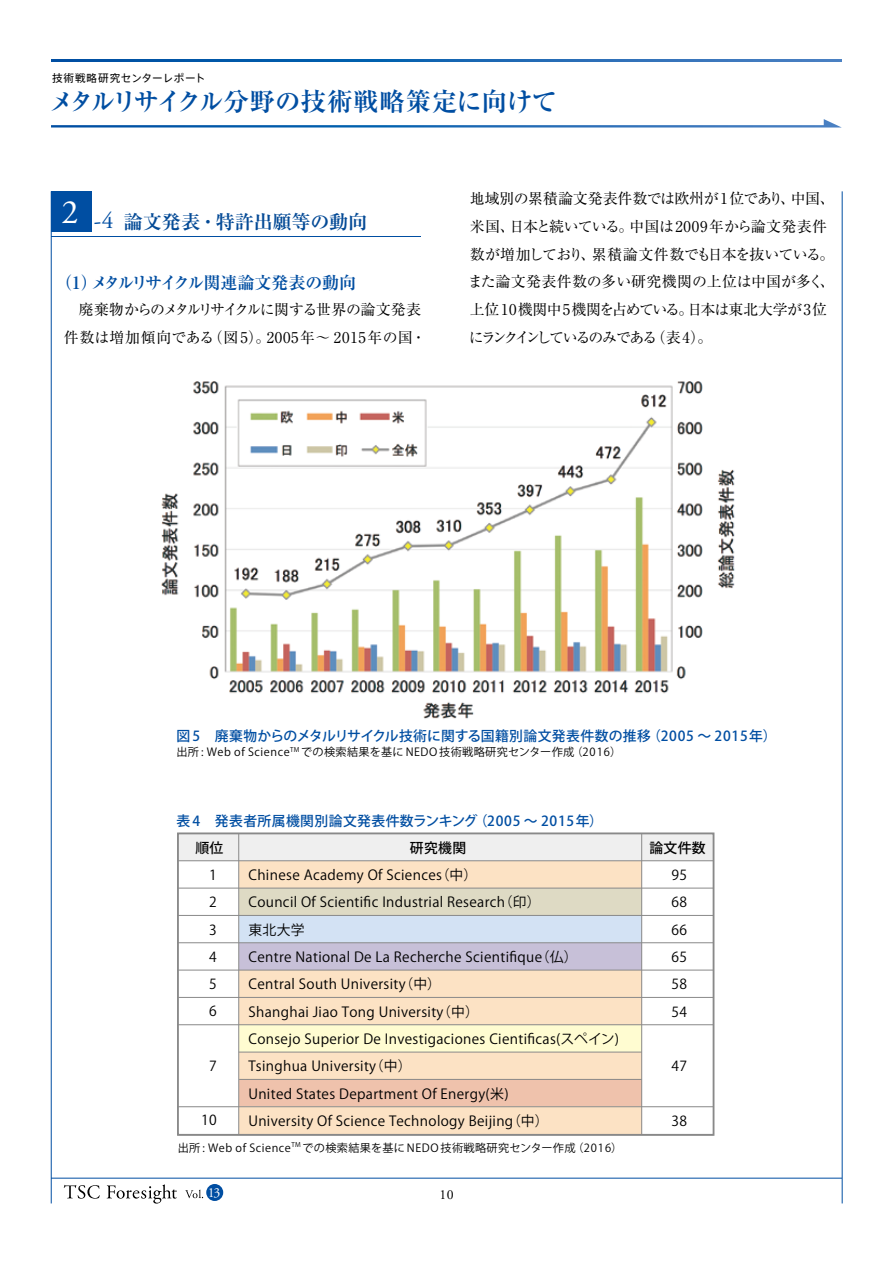
<style>
.page{position:relative;width:893px;height:1263px;background:#fff}
.page>*{position:absolute;margin:0;border:0;box-sizing:border-box;transform-origin:0 0}
.t1{font:700 25.5px "Ryumin Pro";letter-spacing:-.02em;color:#004ea2}
.t2{font:700 19.2px "Ryumin Pro";color:#044a96}
.t3{font:700 16.95px "Ryumin Pro";letter-spacing:-.035em;color:#004ea2}
.t4{font:14.85px/27.6px "Ryumin Pro";letter-spacing:-.005em;color:#000}
.t5{font:13.8px/27.3px "Koz Go Pr 6 N";letter-spacing:.025em;color:#000;text-align:justify}
.t6{font:500 13.8px "Koz Go Pr 6 N";letter-spacing:.03em;color:#004ea2}
.t7{font:500 13.8px "Koz Go Pr 6 N";letter-spacing:.025em;color:#000}
.t8{font:13.8px "Adobe Garamond Pro";color:#fff}
.t9{font:13.8px "Adobe Garamond Pro";color:#000}
.t10{font:11.1px "Koz Go Pr 6 N";letter-spacing:.03em;color:#000}
.t11{font:10.65px "Axis Std";letter-spacing:.04em;color:#000}
.s1{font-family:"Adobe Garamond Pro";font-weight:400;font-size:23.4px;color:#004ea2}
</style>
<div class="page">
<div style="left:239px;top:861px;width:403px;height:27px;background:#fce2c4"></div>
<div style="left:239px;top:888px;width:403px;height:28px;background:#dedac4"></div>
<div style="left:239px;top:915px;width:403px;height:28px;background:#d3e2f4"></div>
<div style="left:239px;top:943px;width:403px;height:27px;background:#c7c0d8"></div>
<div style="left:239px;top:970px;width:403px;height:27px;background:#fce2c4"></div>
<div style="left:239px;top:998px;width:403px;height:27px;background:#fce2c4"></div>
<div style="left:239px;top:1025px;width:403px;height:27px;background:#fffcd1"></div>
<div style="left:239px;top:1052px;width:403px;height:28px;background:#fce2c4"></div>
<div style="left:239px;top:1079px;width:403px;height:27px;background:#efc2ac"></div>
<div style="left:239px;top:1107px;width:403px;height:27px;background:#fce2c4"></div>
<div style="left:178px;top:833px;width:536px;height:28px;background:#efefef"></div>
<div style="left:177px;top:832px;width:537px;height:304px;border:2px solid #898989"></div>
<hr style="left:238px;top:833px;width:1px;height:302px;background:#898989">
<hr style="left:641px;top:833px;width:1px;height:302px;background:#898989">
<hr style="left:178px;top:1134px;width:536px;height:1px;background:#898989">
<hr style="left:178px;top:1106px;width:536px;height:1px;background:#898989">
<hr style="left:239px;top:1079px;width:403px;height:1px;background:#898989">
<hr style="left:239px;top:1051px;width:403px;height:1px;background:#898989">
<hr style="left:178px;top:1024px;width:536px;height:1px;background:#898989">
<hr style="left:178px;top:997px;width:535px;height:1px;background:#898989">
<hr style="left:178px;top:970px;width:535px;height:1px;background:#898989">
<hr style="left:178px;top:942px;width:536px;height:1px;background:#898989">
<hr style="left:178px;top:915px;width:536px;height:1px;background:#898989">
<hr style="left:178px;top:888px;width:536px;height:1px;background:#898989">
<hr style="left:178px;top:860px;width:536px;height:1px;background:#898989">
<hr style="left:178px;top:833px;width:536px;height:1px;background:#898989">
<div style="left:51px;top:192px;width:40px;height:40px;background:#004ea2"></div>
<hr style="left:51px;top:236px;width:370px;height:1px;background:#004ea2">
<img style="left:161px;top:381px;width:574px;height:338px">
<svg style="left:51px;top:119px;width:791px;height:9px"></svg>
<svg style="left:51px;top:60px;width:791px;height:2px;background:#1965b1"></svg>
<hr style="left:51px;top:191px;width:1px;height:1012px;background:#004ea2">
<hr style="left:842px;top:191px;width:1px;height:1012px;background:#004ea2">
<hr style="left:51px;top:1178px;width:791px;height:1px;background:#004ea2">
<div style="left:206px;top:1184px;width:17px;height:17px;background:#004ea2;border-radius:50%"></div>
<svg style="left:185px;top:1190px;width:18px;height:8px"></svg>
<svg style="left:64px;top:1185px;width:36px;height:14px"></svg>
<svg style="left:107px;top:1184px;width:70px;height:19px"></svg>
<p class="t11" style="left:52px;top:70px;width:155px">技術戦略研究センターレポート</p>
<h1 class="t1" style="left:49px;top:81px;width:510px">メタルリサイクル分野の技術戦略策定に向けて</h1>
<h2 class="t2" style="left:61px;top:206px;width:307px"><sup>2</sup> <span class="s1">-4</span> 論文発表・特許出願等の動向</h2>
<p class="t4" style="left:468px;top:184px;width:368px">地域別の累積論文発表件数では欧州が1位であり、中国、米国、日本と続いている。中国は2009年から論文発表件数が増加しており、累積論文件数でも日本を抜いている。また論文発表件数の多い研究機関の上位は中国が多く、上位10機関中5機関を占めている。日本は東北大学が3位にランクインしているのみである（表 4）。</p>
<p class="t3" style="left:55px;top:269px;width:302px">（1）メタルリサイクル関連論文発表の動向</p>
<p class="t4" style="left:64px;top:295px;width:364px">　廃棄物からのメタルリサイクルに関する世界の論文発表件数は増加傾向である（図5）。2005年～ 2015年の国・</p>
<p class="t6" style="left:176px;top:728px;width:601px">図 5　廃棄物からのメタルリサイクル技術に関する国籍別論文発表件数の推移（2005 ～ 2015年）</p>
<p class="t10" style="left:176px;top:746px;width:446px">出所 : Web of Science<sup>TM</sup> での検索結果を基に NEDO 技術戦略研究センター作成（2016）</p>
<p class="t6" style="left:176px;top:813px;width:428px">表 4　発表者所属機関別論文発表件数ランキング（2005 ～ 2015年）</p>
<p class="t7" style="left:195px;top:840px;width:29px">順位</p>
<p class="t7" style="left:410px;top:840px;width:58px">研究機関</p>
<p class="t7" style="left:649px;top:840px;width:58px">論文件数</p>
<p class="t5" style="left:248px;top:861px;width:372px;text-align:left">Chinese Academy Of Sciences（中）<br>Council Of Scientific Industrial Research（印）<br>東北大学<br>Centre National De La Recherche Scientifique（仏）Central South University（中）<br>Shanghai Jiao Tong University（中）<br>Consejo Superior De Investigaciones Cientificas(スペイン)<br>Tsinghua University（中）<br>United States Department Of Energy(米)<br>University Of Science Technology Beijing（中）</p>
<p class="t5" style="left:671px;top:861px;width:17px">95<br>68<br>66<br>65<br>58<br>54</p>
<p class="t5" style="left:209px;top:861px;width:9px">1<br>2<br>3<br>4<br>5<br>6</p>
<p class="t5" style="left:209px;top:1052px;width:9px">7</p>
<p class="t5" style="left:671px;top:1053px;width:17px">47</p>
<p class="t5" style="left:201px;top:1107px;width:17px">10</p>
<p class="t5" style="left:671px;top:1108px;width:17px">38</p>
<p class="t10" style="left:178px;top:1141px;width:446px">出所 : Web of Science<sup>TM</sup> での検索結果を基に NEDO 技術戦略研究センター作成（2016）</p>
<p class="t8" style="left:208px;top:1184px;width:14px">13</p>
<p class="t9" style="left:440px;top:1186px;width:16px">10</p>
</div>
